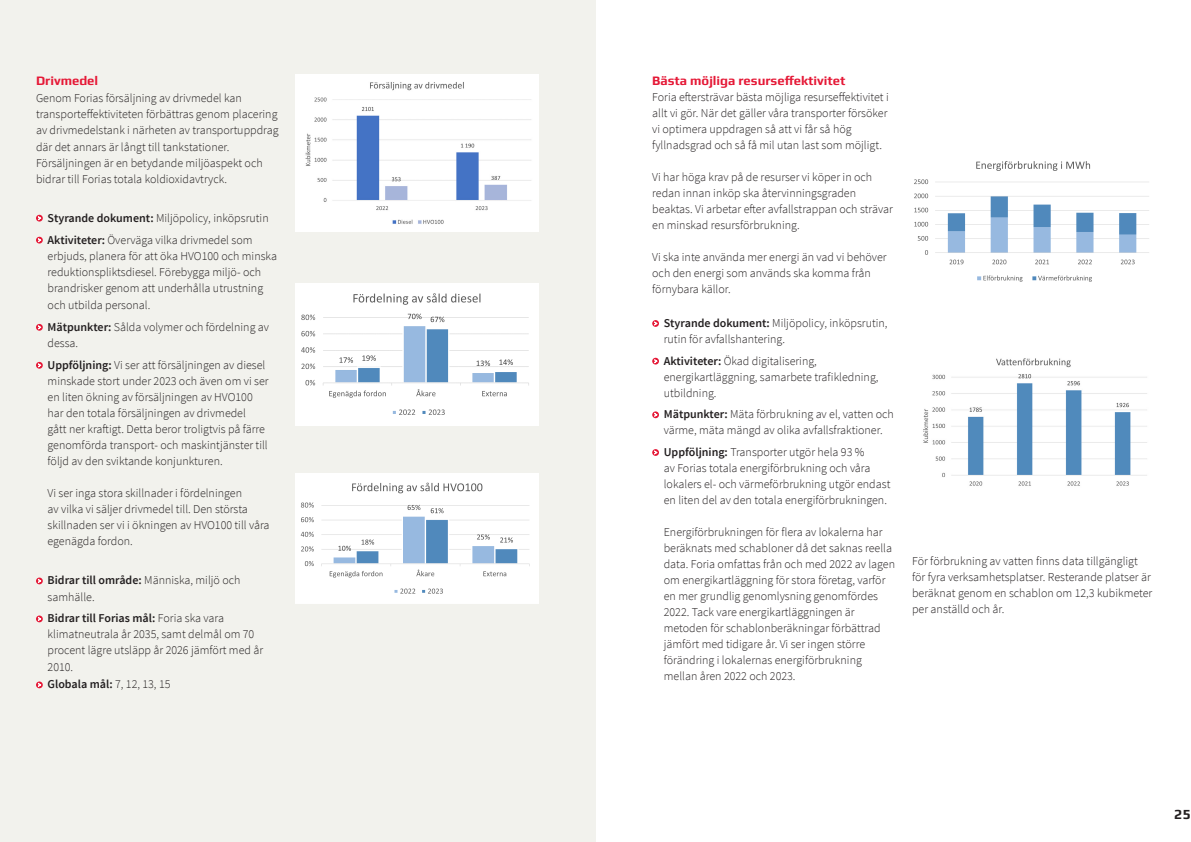
<style>
.page{position:relative;width:1191px;height:842px;background:#fff}
.page>*{position:absolute;margin:0;border:0;box-sizing:border-box;transform-origin:0 0}
.t1{font:700 14px "Play";color:#231f20}
.Brödtext__stor{font:700 13px "Play";color:#e51836}
.Punktlistor{font:300 12px/16px "Source Sans Pro";color:#231f20}
.Brödtext__stor-2{font:300 12px/16px "Source Sans Pro";color:#231f20}
.Punktlistor-2{font:600 12px "Source Sans Pro";color:#231f20}
.s1{font-weight:600}
.s2{font-weight:300}
</style>
<div class="page">
<div style="left:0;top:0;width:595px;height:842px;background:#f2f2ed"></div>
<svg style="left:36px;top:215px;width:7px;height:7px"></svg>
<svg style="left:38px;top:216px;width:3px;height:4px"></svg>
<svg style="left:36px;top:237px;width:7px;height:7px"></svg>
<svg style="left:38px;top:238px;width:3px;height:4px"></svg>
<svg style="left:36px;top:324px;width:7px;height:7px"></svg>
<svg style="left:38px;top:325px;width:3px;height:4px"></svg>
<svg style="left:36px;top:362px;width:7px;height:7px"></svg>
<svg style="left:38px;top:363px;width:3px;height:4px"></svg>
<svg style="left:36px;top:577px;width:7px;height:7px"></svg>
<svg style="left:38px;top:579px;width:3px;height:4px"></svg>
<svg style="left:36px;top:615px;width:7px;height:7px"></svg>
<svg style="left:38px;top:617px;width:3px;height:4px"></svg>
<svg style="left:36px;top:681px;width:7px;height:7px"></svg>
<svg style="left:38px;top:683px;width:3px;height:4px"></svg>
<img style="left:296px;top:75px;width:243px;height:156px">
<img style="left:296px;top:474px;width:243px;height:130px">
<svg style="left:652px;top:320px;width:7px;height:7px"></svg>
<svg style="left:652px;top:358px;width:7px;height:7px"></svg>
<svg style="left:654px;top:359px;width:3px;height:4px"></svg>
<svg style="left:652px;top:411px;width:7px;height:7px"></svg>
<svg style="left:654px;top:413px;width:3px;height:4px"></svg>
<svg style="left:652px;top:449px;width:7px;height:7px"></svg>
<img style="left:296px;top:284px;width:243px;height:142px">
<img style="left:914px;top:161px;width:235px;height:121px">
<img style="left:923px;top:358px;width:224px;height:128px">
<p class="Brödtext__stor" style="left:36px;top:73px;width:64px">Drivmedel</p>
<p class="Brödtext__stor-2" style="left:36px;top:90px;width:244px;line-height:16.3px">Genom Forias försäljning av drivmedel kan transporteffektiviteten förbättras genom placering av drivmedelstank i närheten av transportuppdrag där det annars är långt till tankstationer.<br>Försäljningen är en betydande miljöaspekt och bidrar till Forias totala koldioxidavtryck.</p>
<p class="Punktlistor" style="left:48px;top:210px;width:223px"><span class="s1">Styrande dokument:</span> Miljöpolicy, inköpsrutin</p>
<p class="Punktlistor" style="left:48px;top:231px;width:231px;line-height:16.3px"><span class="s1">Aktiviteter:</span> Överväga vilka drivmedel som erbjuds, planera för att öka HVO100 och minska reduktionspliktsdiesel. Förebygga miljö- och brandrisker genom att underhålla utrustning och utbilda personal.</p>
<p class="Punktlistor" style="left:48px;top:319px;width:223px;line-height:16.3px"><span class="s1">Mätpunkter:</span> Sålda volymer och fördelning av dessa.</p>
<p class="Punktlistor" style="left:48px;top:357px;width:223px"><span class="s1">Uppföljning:</span> Vi ser att försäljningen av diesel minskade stort under 2023 och även om vi ser en liten ökning av försäljningen av HVO100 har den totala försäljningen av drivmedel<br>gått ner kraftigt. Detta beror troligtvis på färre genomförda transport- och maskintjänster till följd av den sviktande konjunkturen.</p>
<p class="Punktlistor" style="left:48px;top:485px;width:223px">Vi ser inga stora skillnader i fördelningen<br>av vilka vi säljer drivmedel till. Den största skillnaden ser vi i ökningen av HVO100 till våra egenägda fordon.</p>
<p class="Punktlistor" style="left:48px;top:572px;width:194px;line-height:16.3px"><span class="s1">Bidrar till område:</span> Människa, miljö och samhälle.</p>
<p class="Punktlistor" style="left:48px;top:610px;width:217px"><span class="s1">Bidrar till Forias mål:</span> Foria ska vara klimatneutrala år 2035, samt delmål om 70 procent lägre utsläpp år 2026 jämfört med år<br>2010.</p>
<p class="Punktlistor-2" style="left:48px;top:677px;width:124px">Globala mål: <span class="s2">7, 12, 13, 15</span></p>
<p class="Brödtext__stor" style="left:652px;top:73px;width:195px">Bästa möjliga resurseffektivitet</p>
<p class="Brödtext__stor-2" style="left:652px;top:89px;width:238px">Foria eftersträvar bästa möjliga resurseffektivitet i allt vi gör. När det gäller våra transporter försöker vi optimera uppdragen så att vi får så hög fyllnadsgrad och så få mil utan last som möjligt.</p>
<p class="Brödtext__stor-2" style="left:652px;top:169px;width:242px">Vi har höga krav på de resurser vi köper in och redan innan inköp ska återvinningsgraden beaktas. Vi arbetar efter avfallstrappan och strävar en minskad resursförbrukning.</p>
<p class="Brödtext__stor-2" style="left:652px;top:249px;width:236px">Vi ska inte använda mer energi än vad vi behöver och den energi som används ska komma från förnybara källor.</p>
<p class="Punktlistor" style="left:664px;top:315px;width:225px"><span class="s1">Styrande dokument:</span> Miljöpolicy, inköpsrutin, rutin för avfallshantering.</p>
<p class="Punktlistor" style="left:664px;top:353px;width:216px"><span class="s1">Aktiviteter:</span> Ökad digitalisering, energikartläggning, samarbete trafikledning, utbildning.</p>
<p class="Punktlistor" style="left:664px;top:406px;width:232px"><span class="s1">Mätpunkter:</span> Mäta förbrukning av el, vatten och värme, mäta mängd av olika avfallsfraktioner.</p>
<p class="Punktlistor" style="left:664px;top:444px;width:228px"><span class="s1">Uppföljning:</span> Transporter utgör hela 93 %<br>av Forias totala energiförbrukning och våra lokalers el- och värmeförbrukning utgör endast en liten del av den totala energiförbrukningen.</p>
<p class="Punktlistor" style="left:664px;top:524px;width:233px">Energiförbrukningen för flera av lokalerna har beräknats med schabloner då det saknas reella data. Foria omfattas från och med 2022 av lagen om energikartläggning för stora företag, varför en mer grundlig genomlysning genomfördes 2022. Tack vare energikartläggningen är metoden för schablonberäkningar förbättrad jämfört med tidigare år. Vi ser ingen större förändring i lokalernas energiförbrukning mellan åren 2022 och 2023.</p>
<p class="Punktlistor" style="left:912px;top:553px;width:242px">För förbrukning av vatten finns data tillgängligt för fyra verksamhetsplatser. Resterande platser är beräknat genom en schablon om 12,3 kubikmeter per anställd och år.</p>
<p class="t1" style="left:1174px;top:806px;width:18px">25</p>
</div>
